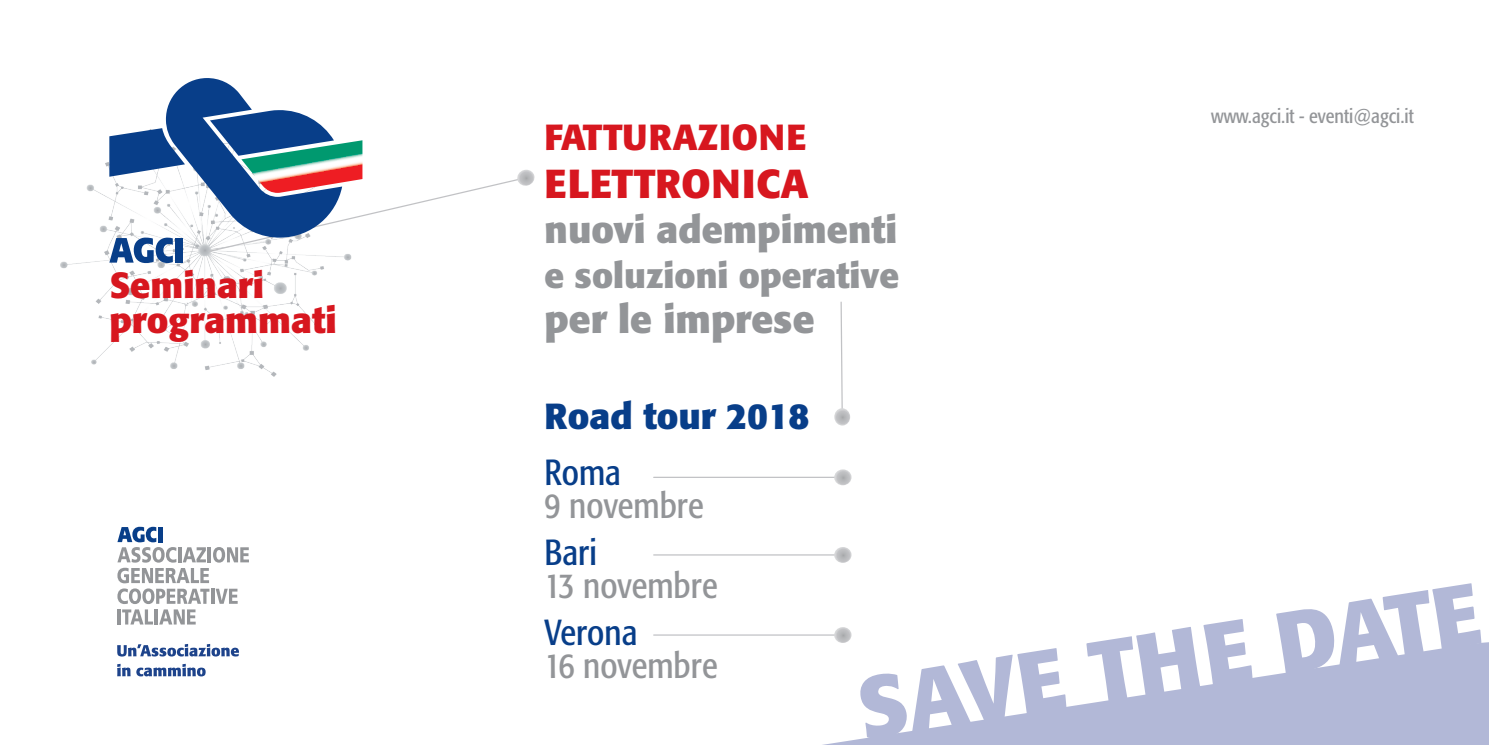
<style>
.page{position:relative;width:1489px;height:745px;background:#fff}
.page>*{position:absolute;margin:0;border:0;box-sizing:border-box;transform-origin:0 0}
.t1{font:700 86px "Formata";color:#b2b8d7}
.t2{font:700 40px "Formata";letter-spacing:.01em;color:#d7171f}
.t3{font:700 38.75px "Formata";color:#939598}
.t4{font:700 37.5px "Formata";color:#939598}
.t5{font:condensed 36px "Formata";color:#939598}
.t6{font:700 36px/35px "Formata";color:#d7171f}
.t7{font:condensed 36px "Formata";color:#083e89}
.t8{font:700 36px "Formata";color:#083e89}
.t9{font:700 36px "Formata";letter-spacing:.02em;color:#d7171f}
.t10{font:700 35px "Formata";color:#939598}
.t11{font:condensed 20px "Formata";color:#939598}
</style>
<div class="page">
<svg style="left:117px;top:526px;width:132px;height:77px"></svg>
<hr style="left:117px;top:609px;width:4px;height:15px;background:#939598">
<svg style="left:122px;top:609px;width:31px;height:15px"></svg>
<hr style="left:155px;top:609px;width:3px;height:15px;background:#939598">
<svg style="left:159px;top:609px;width:37px;height:15px"></svg>
<svg style="left:109px;top:78px;width:426px;height:185px"></svg>
<svg style="left:829px;top:638px;width:659px;height:106px"></svg>
<svg style="left:117px;top:644px;width:122px;height:12px"></svg>
<svg style="left:117px;top:663px;width:89px;height:13px"></svg>
<p class="t6" style="left:109px;top:267px;width:229px">Seminari programmati</p>
<p class="t9" style="left:544px;top:114px;width:263px">FATTURAZIONE</p>
<p class="t2" style="left:544px;top:158px;width:265px">ELETTRONICA</p>
<p class="t4" style="left:544px;top:206px;width:354px">nuovi adempimenti</p>
<p class="t10" style="left:544px;top:253px;width:356px">e soluzioni operative</p>
<p class="t3" style="left:544px;top:295px;width:271px">per le imprese</p>
<p class="t11" style="left:1211px;top:104px;width:204px">www.agci.it - eventi@agci.it</p>
<p class="t8" style="left:544px;top:393px;width:266px">Road tour 2018</p>
<p class="t7" style="left:544px;top:451px;width:78px">Roma</p>
<p class="t5" style="left:544px;top:483px;width:161px">9 novembre</p>
<p class="t7" style="left:544px;top:531px;width:54px">Bari</p>
<p class="t5" style="left:544px;top:563px;width:174px">13 novembre</p>
<p class="t7" style="left:544px;top:611px;width:94px">Verona</p>
<p class="t5" style="left:544px;top:643px;width:174px">16 novembre</p>
<h1 class="t1" style="left:849px;top:656px;width:631px;rotate:-9deg">SAVE THE DATE</h1>
</div>
